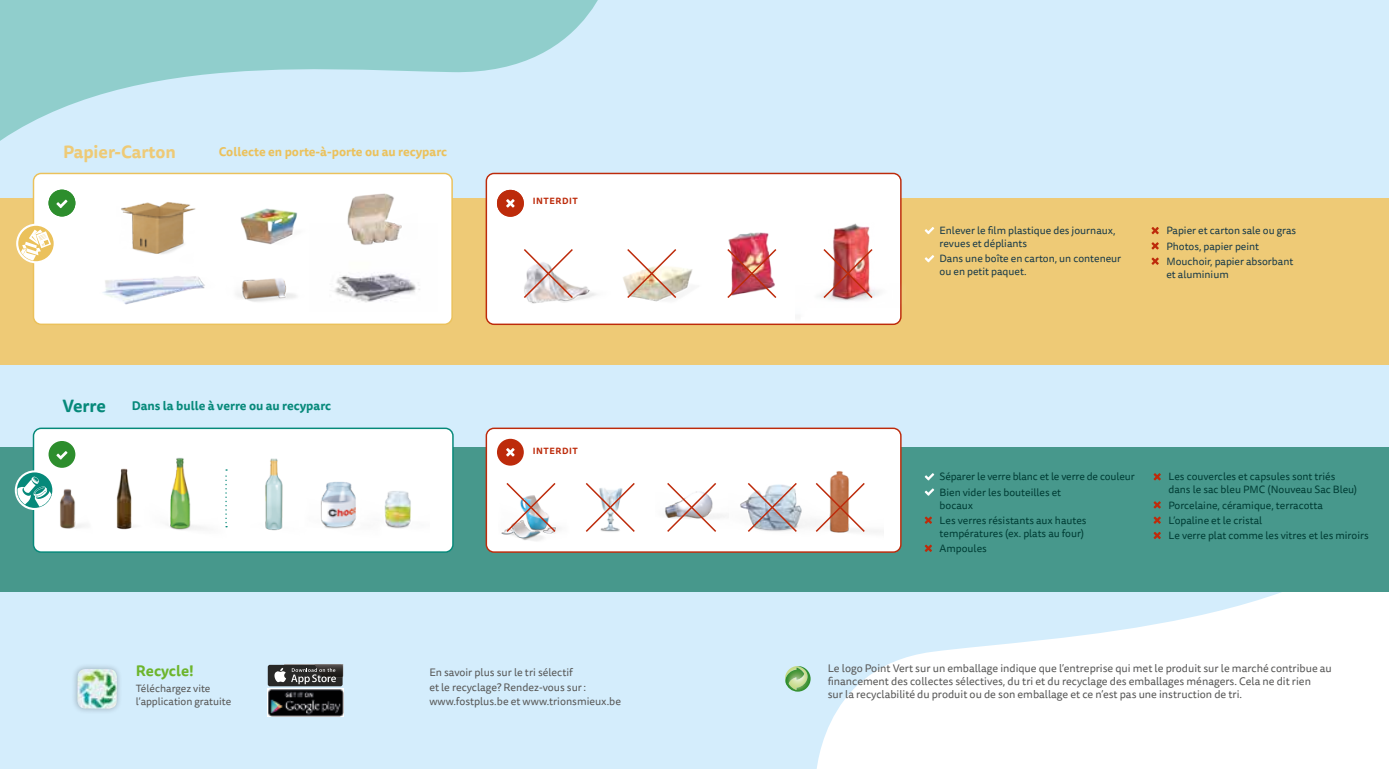
<style>
.page{position:relative;width:1389px;height:769px;background:#d4edfc}
.page>*{position:absolute;margin:0;border:0;box-sizing:border-box;transform-origin:0 0}
.t1{font:700 17.32px "Tisa Sans OT";color:#eeca76}
.t2{font:700 17.32px "Tisa Sans OT";letter-spacing:-.005em;color:#06897a}
.t3{font:700 14.88px "Tisa Sans OT";letter-spacing:-.005em;color:#6db52c}
.t4{font:700 12.25px "Tisa Sans OT";color:#ebc15b}
.t5{font:700 12.25px "Tisa Sans OT";color:#06897a}
.t6{font:10.85px/12.8px "Tisa Sans OT";color:#575756}
.t7{font:10.5px/15.2px "Tisa Sans OT";color:#003d35}
.t8{font:10.5px/12.8px "Tisa Sans OT";color:#183a49}
.t9{font:10.5px/12.8px "Tisa Sans OT";color:#575756}
.t10{font:700 8.92px "Tisa Sans OT";letter-spacing:.06em;color:#bd2b0b}
</style>
<div class="page">
<svg style="left:816px;top:592px;width:573px;height:177px;fill:#fff"></svg>
<svg style="left:0;top:0;width:616px;height:185px"></svg>
<svg style="left:785px;top:666px;width:26px;height:26px"></svg>
<div style="left:71px;top:662px;width:52px;height:53px;background:#000;opacity:.28"></div>
<img style="left:77px;top:669px;width:40px;height:40px">
<img style="left:267px;top:689px;width:77px;height:27px">
<div style="left:268px;top:665px;width:75px;height:21px;background:#282827;border-radius:2px"></div>
<svg style="left:274px;top:664px;width:69px;height:20px"></svg>
<div style="left:0;top:198px;width:1389px;height:166px;background:#eeca76"></div>
<div style="left:0;top:447px;width:1389px;height:145px;background:#47988c"></div>
<div style="left:486px;top:173px;width:415px;height:151px;background:#fff;border-radius:8px"></div>
<div style="left:486px;top:173px;width:416px;height:152px;border:1px solid #bd2b0b;border-radius:8px"></div>
<div style="left:486px;top:428px;width:415px;height:124px;background:#fff;border-radius:8px"></div>
<div style="left:486px;top:428px;width:416px;height:125px;border:1px solid #bd2b0b;border-radius:8px"></div>
<div style="left:34px;top:173px;width:418px;height:151px;background:#fff;border-radius:8px"></div>
<div style="left:33px;top:173px;width:420px;height:152px;border:1px solid #ebc15b;border-radius:8px"></div>
<div style="left:34px;top:428px;width:419px;height:124px;background:#fff;border-radius:8px"></div>
<div style="left:33px;top:428px;width:421px;height:125px;border:1px solid #06897a;border-radius:8px"></div>
<svg style="left:925px;top:227px;width:9px;height:7px"></svg>
<svg style="left:925px;top:255px;width:9px;height:7px"></svg>
<svg style="left:1152px;top:227px;width:7px;height:7px"></svg>
<svg style="left:1152px;top:242px;width:7px;height:7px"></svg>
<svg style="left:1152px;top:258px;width:7px;height:7px"></svg>
<svg style="left:49px;top:190px;width:26px;height:27px"></svg>
<svg style="left:15px;top:470px;width:39px;height:40px"></svg>
<svg style="left:17px;top:472px;width:18px;height:36px"></svg>
<svg style="left:16px;top:224px;width:40px;height:39px"></svg>
<svg style="left:18px;top:226px;width:36px;height:35px"></svg>
<img style="left:133px;top:427px;width:96px;height:126px">
<img style="left:86px;top:444px;width:71px;height:109px">
<img style="left:35px;top:461px;width:60px;height:83px">
<img style="left:387px;top:491px;width:42px;height:62px">
<img style="left:316px;top:482px;width:71px;height:71px">
<img style="left:229px;top:458px;width:87px;height:95px">
<img style="left:488px;top:456px;width:90px;height:97px">
<img style="left:566px;top:462px;width:12px;height:85px">
<img style="left:701px;top:427px;width:142px;height:126px">
<img style="left:665px;top:466px;width:64px;height:78px">
<img style="left:789px;top:432px;width:94px;height:121px">
<svg style="left:585px;top:483px;width:50px;height:49px"></svg>
<svg style="left:505px;top:481px;width:52px;height:52px"></svg>
<svg style="left:746px;top:481px;width:52px;height:52px"></svg>
<svg style="left:814px;top:481px;width:52px;height:52px"></svg>
<img style="left:334px;top:273px;width:86px;height:30px">
<img style="left:236px;top:278px;width:60px;height:24px">
<img style="left:102px;top:276px;width:103px;height:29px">
<img style="left:325px;top:170px;width:98px;height:75px">
<img style="left:89px;top:168px;width:135px;height:86px">
<img style="left:225px;top:167px;width:90px;height:78px">
<img style="left:625px;top:267px;width:68px;height:35px">
<img style="left:818px;top:191px;width:84px;height:131px">
<img style="left:528px;top:276px;width:97px;height:28px">
<img style="left:822px;top:247px;width:52px;height:53px">
<svg style="left:626px;top:249px;width:52px;height:51px"></svg>
<svg style="left:524px;top:249px;width:50px;height:51px"></svg>
<svg style="left:666px;top:481px;width:52px;height:52px"></svg>
<img style="left:728px;top:232px;width:41px;height:15px">
<img style="left:727px;top:247px;width:50px;height:51px">
<div style="left:497px;top:190px;width:27px;height:27px;background:#bd2b0b;border-radius:50%"></div>
<svg style="left:506px;top:199px;width:9px;height:9px"></svg>
<div style="left:497px;top:439px;width:27px;height:27px;background:#bd2b0b;border-radius:50%"></div>
<svg style="left:506px;top:448px;width:9px;height:8px"></svg>
<div style="left:49px;top:190px;width:26px;height:26px;background:#2d8e2d;border-radius:50%"></div>
<svg style="left:56px;top:200px;width:11px;height:8px"></svg>
<div style="left:49px;top:441px;width:26px;height:27px;background:#2d8e2d;border-radius:50%"></div>
<svg style="left:56px;top:451px;width:11px;height:8px"></svg>
<svg style="left:925px;top:473px;width:9px;height:7px"></svg>
<svg style="left:925px;top:488px;width:9px;height:8px"></svg>
<svg style="left:925px;top:517px;width:7px;height:7px"></svg>
<svg style="left:925px;top:545px;width:7px;height:7px"></svg>
<svg style="left:1154px;top:473px;width:7px;height:7px"></svg>
<svg style="left:1154px;top:501px;width:7px;height:7px"></svg>
<svg style="left:1154px;top:517px;width:7px;height:7px"></svg>
<svg style="left:1154px;top:532px;width:7px;height:7px"></svg>
<h1 class="t1" style="left:63px;top:141px;width:114px">Papier-Carton</h1>
<p class="t4" style="left:219px;top:144px;width:230px">Collecte en porte-à-porte ou au recyparc</p>
<h1 class="t2" style="left:62px;top:395px;width:45px">Verre</h1>
<p class="t5" style="left:132px;top:398px;width:201px">Dans la bulle à verre ou au recyparc</p>
<p class="t10" style="left:533px;top:195px;width:47px">INTERDIT</p>
<p class="t10" style="left:533px;top:445px;width:47px">INTERDIT</p>
<h2 class="t3" style="left:136px;top:661px;width:60px">Recycle!</h2>
<p class="t9" style="left:136px;top:683px;width:97px">Téléchargez vite l’application gratuite</p>
<p class="t6" style="left:429px;top:666px;width:193px;line-height:14.5px">En savoir plus sur le tri sélectif<br>et le recyclage? Rendez-vous sur: www.fostplus.be et www.trionsmieux.be</p>
<p class="t8" style="left:940px;top:225px;width:177px">Enlever le film plastique des journaux, revues et dépliants</p>
<p class="t8" style="left:940px;top:253px;width:183px">Dans une boîte en carton, un conteneur ou en petit paquet.</p>
<p class="t8" style="left:1166px;top:224px;width:131px;line-height:15.2px">Papier et carton sale ou gras<br>Photos, papier peint<br>Mouchoir, papier absorbant</p>
<p class="t8" style="left:1166px;top:268px;width:64px">et aluminium</p>
<p class="t7" style="left:940px;top:470px;width:197px">Séparer le verre blanc et le verre de couleur<br>Bien vider les bouteilles et</p>
<p class="t7" style="left:940px;top:498px;width:148px">bocaux<br>Les verres résistants aux hautes</p>
<p class="t7" style="left:940px;top:526px;width:146px">températures (ex. plats au four)<br>Ampoules</p>
<p class="t7" style="left:1168px;top:471px;width:190px;line-height:12.8px">Les couvercles et capsules sont triés dans le sac bleu PMC (Nouveau Sac Bleu)</p>
<p class="t7" style="left:1168px;top:498px;width:202px">Porcelaine, céramique, terracotta<br>L’opaline et le cristal<br>Le verre plat comme les vitres et les miroirs</p>
<p class="t6" style="left:828px;top:663px;width:506px">Le logo Point Vert sur un emballage indique que l’entreprise qui met le produit sur le marché contribue au financement des collectes sélectives, du tri et du recyclage des emballages ménagers. Cela ne dit rien<br>sur la recyclabilité du produit ou de son emballage et ce n’est pas une instruction de tri.</p>
</div>
